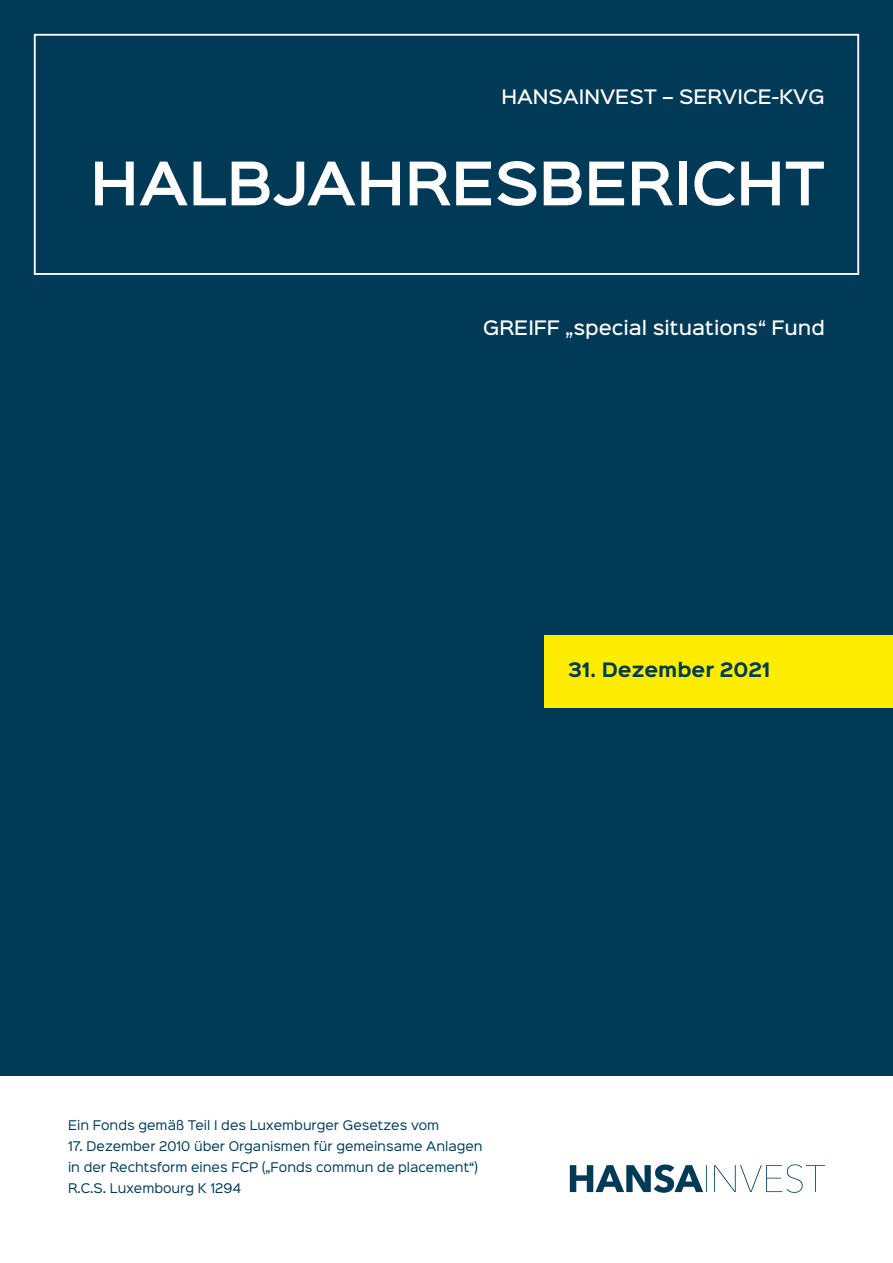
<style>
.page{position:relative;width:893px;height:1263px;background:#fff}
.page>*{position:absolute;margin:0;border:0;box-sizing:border-box;transform-origin:0 0}
.t1{font:600 54px "Sinkin Sans 600";color:#fff}
.t2{font:500 18px "Sinkin Sans 500";color:#fff}
.t3{font:700 18px "Sinkin Sans 700";color:#003a56}
.t4{font:12px/21px "Sinkin Sans 400";color:#003a56}
</style>
<div class="page">
<div style="left:0;top:0;width:893px;height:1076px;background:#003a56"></div>
<div style="left:34px;top:34px;width:825px;height:241px;border:2px solid #fff"></div>
<svg style="left:570px;top:1164px;width:255px;height:29px"></svg>
<div style="left:544px;top:635px;width:349px;height:73px;background:#ffed00"></div>
<h2 class="t2" style="left:501px;top:81px;width:325px">HANSAINVEST – SERVICE-KVG</h2>
<h1 class="t1" style="left:90px;top:136px;width:736px">HALBJAHRESBERICHT</h1>
<h2 class="t2" style="left:483px;top:312px;width:343px">GREIFF „special situations“ Fund</h2>
<h2 class="t3" style="left:568px;top:660px;width:204px">31. Dezember 2021</h2>
<p class="t4" style="left:68px;top:1113px;width:373px">Ein Fonds gemäß Teil I des Luxemburger Gesetzes vom</p>
<p class="t4" style="left:68px;top:1134px;width:416px">17. Dezember 2010 über Organismen für gemeinsame Anlagen in der Rechtsform eines FCP („Fonds commun de placement“)<br>R.C.S. Luxembourg K 1294</p>
</div>
